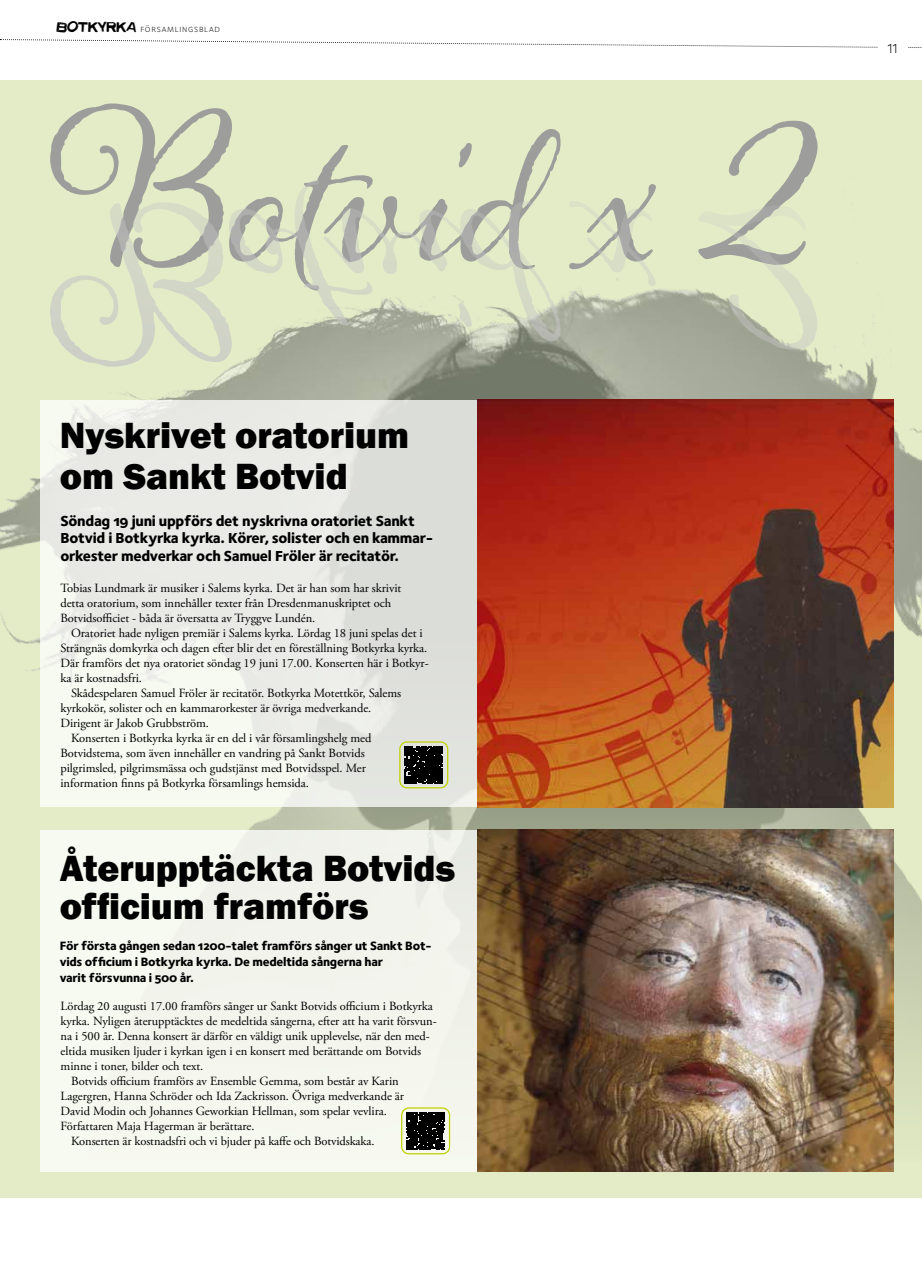
<style>
.page{position:relative;width:922px;height:1265px;background:#fff}
.page>*{position:absolute;margin:0;border:0;box-sizing:border-box;transform-origin:0 0}
.t1{font:187.5px "Alana";color:#9d9d9c}
.t2{font:800 37.5px/41.2px "Franklin Gothic";color:#000}
.t3{font:17.5px "Foundry Sterling Light OSF";color:#000}
.t4{font:15px/17.5px "Foundry Sterling Extra Bold OSF";letter-spacing:-.02em;color:#000}
.t5{font:12.5px/15px "Adobe Garamond Pro";letter-spacing:-.005em;color:#000}
.t6{font:12.5px/16.2px "Foundry Sterling Extra Bold OSF";letter-spacing:-.02em;color:#000}
.t7{font:10px "Foundry Sterling Light Expert";letter-spacing:.075em;color:#000}
.s1{font-family:"Crafty One";font-size:15px}
</style>
<div class="page">
<svg style="left:0;top:39px;width:922px;height:9px"></svg>
<div style="left:877px;top:36px;width:30px;height:25px;background:#fff"></div>
<div style="left:0;top:81px;width:921px;height:1117px;background:#e3ecc6"></div>
<img style="left:0;top:323px;width:921px;height:837px">
<svg style="left:40px;top:400px;width:437px;height:407px;background:#e9eae5"></svg>
<svg style="left:405px;top:746px;width:37px;height:38px"></svg>
<div style="left:399px;top:741px;width:49px;height:47px;border:1px solid #bed001;border-radius:7px"></div>
<img style="left:477px;top:400px;width:416px;height:407px">
<div style="left:40px;top:830px;width:853px;height:341px;background:#f4f6ee"></div>
<svg style="left:406px;top:1112px;width:38px;height:38px"></svg>
<div style="left:401px;top:1107px;width:49px;height:47px;border:1px solid #bed001;border-radius:7px"></div>
<img style="left:477px;top:830px;width:416px;height:341px">
<svg style="left:50px;top:278px;width:767px;height:89px"></svg>
<p class="t7" style="left:56px;top:23px;width:165px"><span class="s1">BOTKYRKA</span> församlingsblad</p>
<h1 class="t1" style="left:60px;top:85px;width:755px">Botvid x 2</h1>
<h2 class="t2" style="left:60px;top:414px;width:351px">Nyskrivet oratorium om Sankt Botvid</h2>
<p class="t4" style="left:60px;top:512px;width:374px">Söndag 19 juni uppförs det nyskrivna oratoriet Sankt<br>Botvid i Botkyrka kyrka. Körer, solister och en kammar&shy;orkester medverkar och Samuel Fröler är recitatör.</p>
<p class="t5" style="left:60px;top:581px;width:342px">Tobias Lundmark är musiker i Salems kyrka. Det är han som har skrivit detta oratorium, som innehåller texter från Dresdenmanuskriptet och<br>Botvidsofficiet - båda är översatta av Tryggve Lundén.</p>
<p class="t5" style="left:71px;top:626px;width:353px">Oratoriet hade nyligen premiär i Salems kyrka. Lördag 18 juni spelas det i</p>
<p class="t5" style="left:60px;top:641px;width:368px">Strängnäs domkyrka och dagen efter blir det en föreställning Botkyrka kyrka.</p>
<p class="t5" style="left:60px;top:656px;width:369px">Där framförs det nya oratoriet söndag 19 juni 17.00. Konserten här i Botkyr-</p>
<p class="t5" style="left:60px;top:671px;width:83px">ka är kostnadsfri.</p>
<p class="t5" style="left:71px;top:686px;width:331px">Skådespelaren Samuel Fröler är recitatör. Botkyrka Motettkör, Salems</p>
<p class="t5" style="left:60px;top:701px;width:312px">kyrkokör, solister och en kammarorkester är övriga medverkande.</p>
<p class="t5" style="left:60px;top:716px;width:150px">Dirigent är Jakob Grubbström.</p>
<p class="t5" style="left:71px;top:731px;width:302px">Konserten i Botkyrka kyrka är en del i vår församlingshelg med</p>
<p class="t5" style="left:60px;top:746px;width:306px">Botvidstema, som även innehåller en vandring på Sankt Botvids</p>
<p class="t5" style="left:60px;top:761px;width:307px">pilgrimsled, pilgrimsmässa och gudstjänst med Botvidsspel. Mer</p>
<p class="t5" style="left:60px;top:776px;width:250px">information finns på Botkyrka församlings hemsida.</p>
<h2 class="t2" style="left:60px;top:850px;width:397px;line-height:37.5px">Återupptäckta Botvids officium framförs</h2>
<p class="t6" style="left:60px;top:937px;width:373px">För första gången sedan 1200-talet framförs sånger ut Sankt Bot&shy;vids officium i Botkyrka kyrka. De medeltida sångerna har<br>varit försvunna i 500 år.</p>
<p class="t5" style="left:61px;top:999px;width:373px">Lördag 20 augusti 17.00 framförs sånger ur Sankt Botvids officium i Botkyrka</p>
<p class="t5" style="left:61px;top:1014px;width:377px">kyrka. Nyligen återupptäcktes de medeltida sångerna, efter att ha varit försvun-</p>
<p class="t5" style="left:61px;top:1029px;width:370px">na i 500 år. Denna konsert är därför en väldigt unik upplevelse, när den med-</p>
<p class="t5" style="left:61px;top:1044px;width:362px">eltida musiken ljuder i kyrkan igen i en konsert med berättande om Botvids</p>
<p class="t5" style="left:61px;top:1059px;width:144px">minne i toner, bilder och text.</p>
<p class="t5" style="left:71px;top:1074px;width:329px">Botvids officium framförs av Ensemble Gemma, som består av Karin</p>
<p class="t5" style="left:61px;top:1089px;width:345px">Lagergren, Hanna Schröder och Ida Zackrisson. Övriga medverkande är</p>
<p class="t5" style="left:61px;top:1104px;width:328px">David Modin och Johannes Geworkian Hellman, som spelar vevlira.</p>
<p class="t5" style="left:61px;top:1119px;width:195px">Författaren Maja Hagerman är berättare.</p>
<p class="t5" style="left:71px;top:1134px;width:305px">Konserten är kostnadsfri och vi bjuder på kaffe och Botvidskaka.</p>
<h3 class="t3" style="left:887px;top:37px;width:11px">11</h3>
</div>
